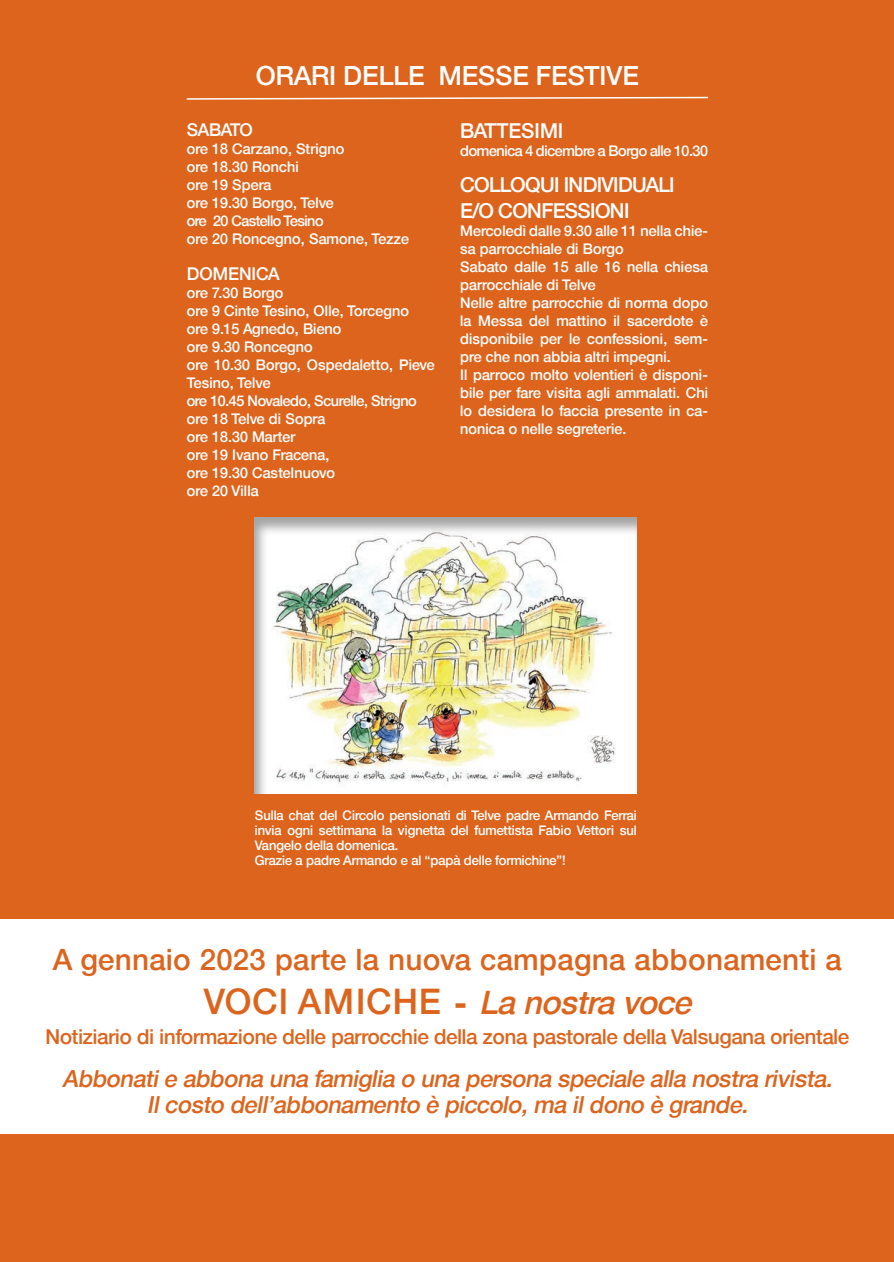
<style>
.page{position:relative;width:894px;height:1262px;background:#fff}
.page>*{position:absolute;margin:0;border:0;box-sizing:border-box;transform-origin:0 0}
.t1{font:italic 500 33px "Helvetica";color:#dc641c}
.t2{font:500 30px "Helvetica";letter-spacing:.03em;color:#dc641c}
.t3{font:500 27px "Helvetica";color:#fff}
.t4{font:italic 500 24px "Helvetica";color:#dc641c}
.t5{font:500 21px "Helvetica";color:#dc641c}
.t6{font:500 21px/25.2px "Helvetica";letter-spacing:-.03em;color:#fff}
.t7{font:500 21px "Helvetica";color:#fff}
.t8{font:500 18px "Helvetica";color:#fff}
.t9{font:500 15px/18px "Helvetica";letter-spacing:.01em;color:#fff}
.t10{font:500 15px "Helvetica";letter-spacing:-.02em;color:#fff}
.t11{font:500 15px "Helvetica";letter-spacing:-.03em;color:#fff}
.t12{font:500 13.5px/15px "Helvetica";color:#fff;text-align:justify}
.s1{font-style:normal;font-size:36px}
.s2{font-family:"Futura BT";font-weight:800;font-style:normal;font-size:36px}
</style>
<div class="page">
<div style="left:0;top:0;width:893px;height:918px;background:#dc641c"></div>
<div style="left:0;top:1134px;width:893px;height:128px;background:#dc641c"></div>
<div style="left:253px;top:515px;width:386px;height:279px;background:#231f20;opacity:.41"></div>
<svg style="left:186px;top:96px;width:522px;height:4px"></svg>
<p class="t3" style="left:256px;top:60px;width:384px">ORARI DELLE MESSE FESTIVE</p>
<p class="t8" style="left:187px;top:119px;width:68px">SABATO</p>
<p class="t9" style="left:187px;top:140px;width:159px">ore 18 Carzano, Strigno</p>
<p class="t9" style="left:187px;top:158px;width:114px">ore 18.30 Ronchi</p>
<p class="t9" style="left:187px;top:176px;width:86px">ore 19 Spera</p>
<p class="t9" style="left:187px;top:194px;width:148px">ore 19.30 Borgo, Telve</p>
<p class="t11" style="left:187px;top:212px;width:138px">ore 20 Castello Tesino</p>
<p class="t9" style="left:187px;top:230px;width:224px">ore 20 Roncegno, Samone, Tezze</p>
<p class="t8" style="left:187px;top:263px;width:94px">DOMENICA</p>
<p class="t9" style="left:187px;top:284px;width:98px">ore 7.30 Borgo</p>
<p class="t9" style="left:187px;top:302px;width:224px">ore 9 Cinte Tesino, Olle, Torcegno</p>
<p class="t9" style="left:187px;top:320px;width:156px">ore 9.15 Agnedo, Bieno</p>
<p class="t9" style="left:187px;top:338px;width:127px">ore 9.30 Roncegno</p>
<p class="t9" style="left:187px;top:356px;width:249px">ore 10.30 Borgo, Ospedaletto, Pieve<br>Tesino, Telve</p>
<p class="t10" style="left:187px;top:392px;width:231px">ore 10.45 Novaledo, Scurelle, Strigno</p>
<p class="t9" style="left:187px;top:410px;width:140px">ore 18 Telve di Sopra</p>
<p class="t9" style="left:187px;top:428px;width:110px">ore 18.30 Marter</p>
<p class="t9" style="left:187px;top:446px;width:144px">ore 19 Ivano Fracena,</p>
<p class="t9" style="left:187px;top:464px;width:150px">ore 19.30 Castelnuovo</p>
<p class="t9" style="left:187px;top:482px;width:73px">ore 20 Villa</p>
<p class="t7" style="left:460px;top:119px;width:105px">BATTESIMI</p>
<p class="t10" style="left:460px;top:142px;width:249px">domenica 4 dicembre a Borgo alle 10.30</p>
<p class="t6" style="left:460px;top:172px;width:216px">COLLOQUI INDIVIDUALI<br>E/O CONFESSIONI</p>
<p class="t9" style="left:460px;top:221px;width:249px">Mercoledì dalle 9.30 alle 11 nella chie&shy;sa parrocchiale di Borgo</p>
<p class="t9" style="left:460px;top:257px;width:249px">Sabato dalle 15 alle 16 nella chiesa parrocchiale di Telve</p>
<p class="t9" style="left:460px;top:293px;width:249px;text-align:justify">Nelle altre parrocchie di norma dopo la Messa del mattino il sacerdote è disponibile per le confessioni, sem&shy;pre che non abbia altri impegni.</p>
<p class="t9" style="left:460px;top:365px;width:249px;text-align:justify">Il parroco molto volentieri è disponi&shy;bile per fare visita agli ammalati. Chi lo desidera lo faccia presente in ca&shy;nonica o nelle segreterie.</p>
<p class="t12" style="left:255px;top:807px;width:383px">Sulla chat del Circolo pensionati di Telve padre Armando Ferrai invia ogni settimana la vignetta del fumettista Fabio Vettori sul Vangelo della domenica.</p>
<p class="t12" style="left:255px;top:852px;width:312px">Grazie a padre Armando e al “papà delle formichine”!</p>
<p class="t2" style="left:53px;top:942px;width:789px">A gennaio 2023 parte la nuova campagna abbonamenti a</p>
<p class="t1" style="left:204px;top:982px;width:496px"><span class="s1">V O C I A M I C H E</span> <span class="s2">-</span> La nostra voce</p>
<p class="t5" style="left:46px;top:1024px;width:804px">Notiziario di informazione delle parrocchie della zona pastorale della Valsugana orientale</p>
<p class="t4" style="left:62px;top:1064px;width:776px">Abbonatie abbona una famiglia o una persona speciale alla nostra rivista.</p>
<p class="t4" style="left:147px;top:1090px;width:607px">Ilcosto dell’abbonamento è piccolo,ma ildono è grande.</p>
</div>
